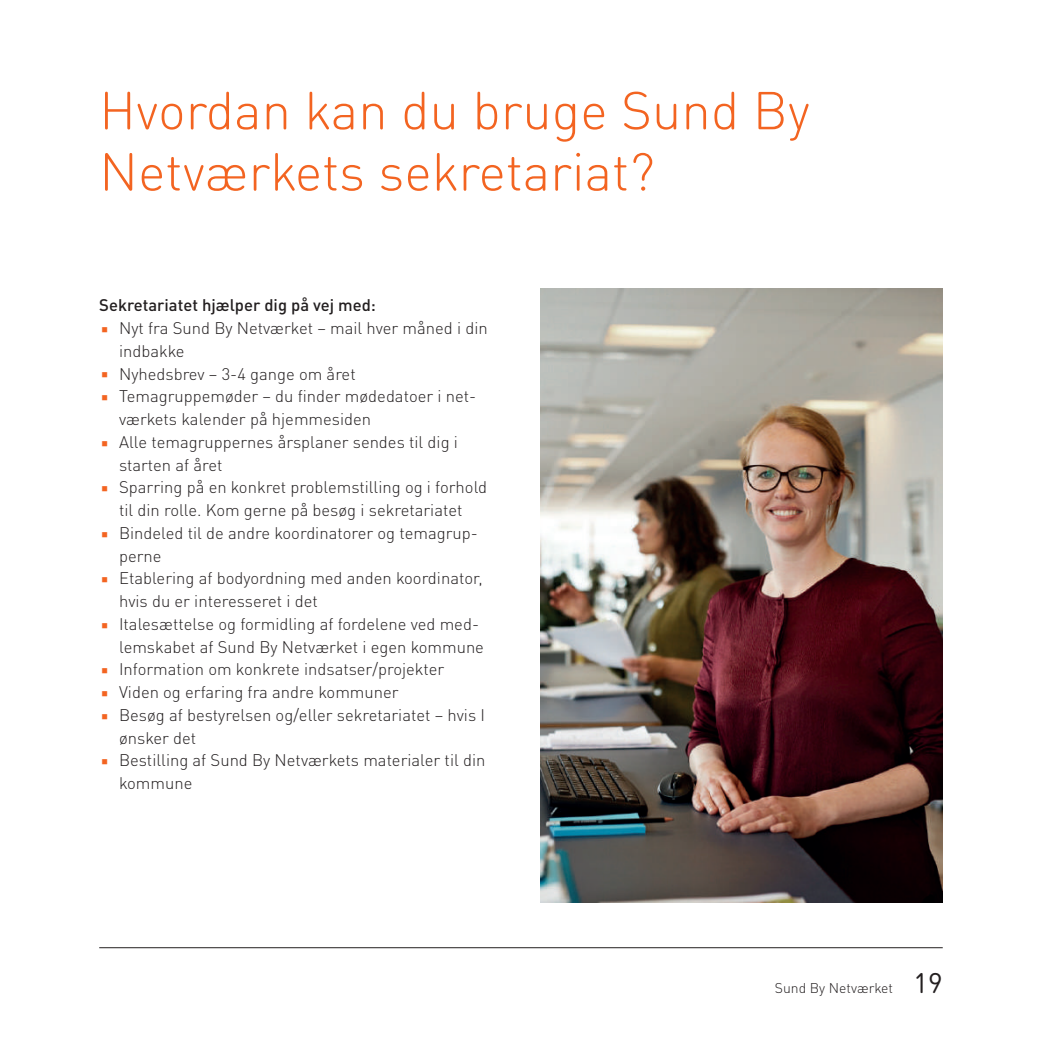
<style>
.page{position:relative;width:1042px;height:1042px;background:#fff}
.page>*{position:absolute;margin:0;border:0;box-sizing:border-box;transform-origin:0 0}
.t1{font:300 52.5px/61.2px "DIN Round Pro";color:#f36421}
.t2{font:300 16.62px/22.8px "DIN Pro";color:#231f20}
.t3{font:500 16.62px "DIN Pro";color:#231f20}
.t4{font:300 14px "DIN Pro";color:#231f20}
.s1{font-family:"DIN Round Pro";font-weight:400;font-size:28px}
</style>
<div class="page">
<hr style="left:99px;top:947px;width:844px;height:1px;background:#231f20">
<img style="left:541px;top:289px;width:402px;height:614px">
<h1 class="t1" style="left:99px;top:78px;width:712px">Hvordan kan du bruge Sund By<br>Netværkets sekretariat?</h1>
<p class="t3" style="left:99px;top:292px;width:278px">Sekretariatet hjælper dig på vej med:</p>
<p class="t2" style="left:119px;top:315px;width:370px">Nyt fra Sund By Netværket – mail hver måned i din indbakke<br>Nyhedsbrev – 3-4 gange om året Temagruppemøder – du finder mødedatoer i net&shy;værkets kalender på hjemmesiden<br>Alle temagruppernes årsplaner sendes til dig i starten af året<br>Sparring på en konkret problemstilling og i forhold til din rolle. Kom gerne på besøg i sekretariatet Bindeled til de andre koordinatorer og temagrup&shy;perne<br>Etablering af bodyordning med anden koordinator, hvis du er interesseret i det<br>Italesættelse og formidling af fordelene ved med&shy;lemskabet af Sund By Netværket i egen kommune Information om konkrete indsatser/projekter Viden og erfaring fra andre kommuner<br>Besøg af bestyrelsen og/eller sekretariatet – hvis I ønsker det<br>Bestilling af Sund By Netværkets materialer til din kommune</p>
<p class="t4" style="left:775px;top:977px;width:169px">Sund By Netværket <span class="s1">19</span></p>
</div>
